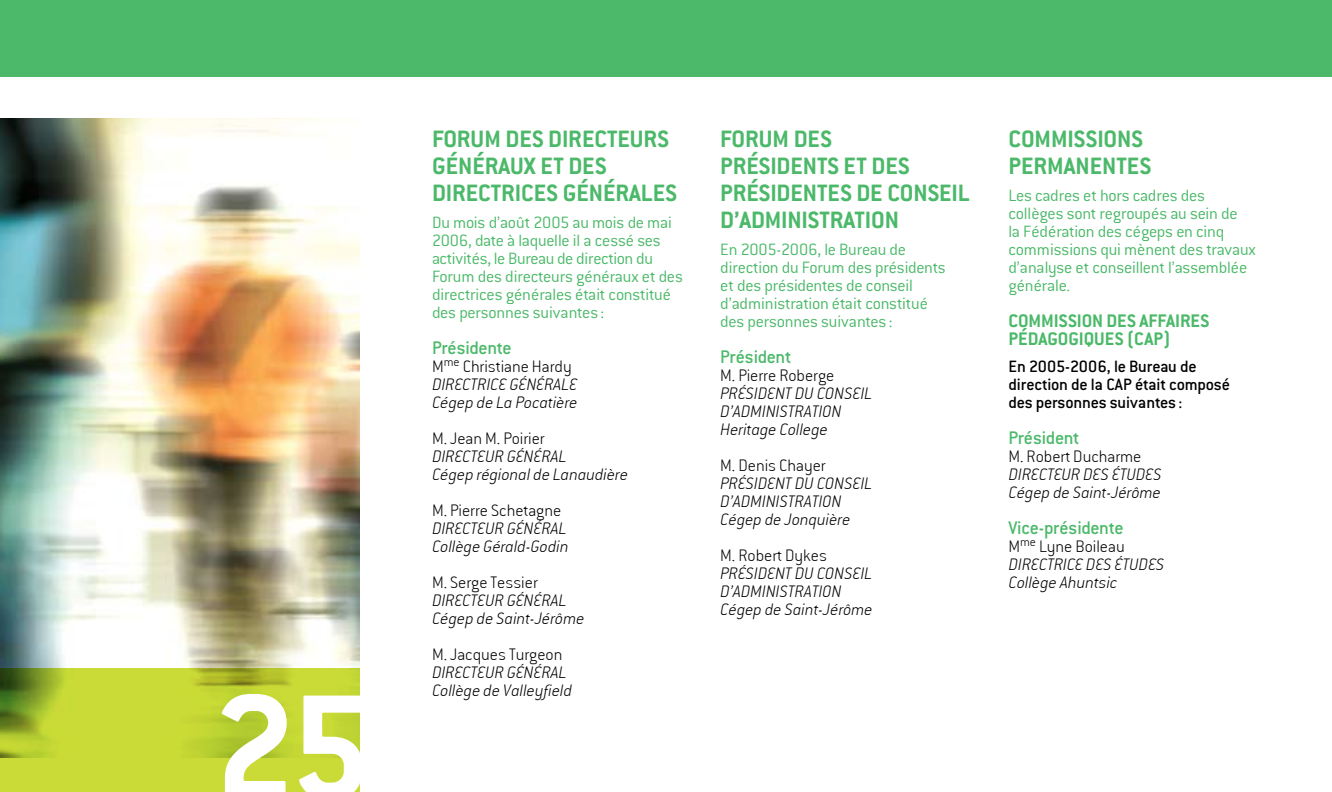
<style>
.page{position:relative;width:1332px;height:792px;background:#fff}
.page>*{position:absolute;margin:0;border:0;box-sizing:border-box;transform-origin:0 0}
.t1{font:700 26px/27px "Conduit ITC";color:#4bb969}
.t2{font:500 20px "Conduit ITC";letter-spacing:-.015em;color:#4bb969}
.t3{font:700 20px/18px "Conduit ITC";color:#4bb969}
.t4{font:300 18px/18px "Conduit ITC";letter-spacing:-.01em;color:#4bb969}
.t5{font:18px/18px "Conduit Ex Lt ITCTT Italic";color:#000}
.t6{font:18px "Conduit Ex Lt ITCTT";color:#000}
.t7{font:500 18px/18px "Conduit ITC";letter-spacing:-.01em;color:#000}
</style>
<div class="page">
<img style="left:0;top:118px;width:360px;height:551px">
<div style="left:0;top:0;width:1332px;height:77px;background:#4bb969"></div>
<svg style="left:0;top:669px;width:360px;height:123px;fill:#cadb37"></svg>
<svg style="left:222px;top:694px;width:138px;height:98px"></svg>
<h1 class="t1" style="left:432px;top:125px;width:247px">FORUM DES DIRECTEURS<br>GÉNÉRAUX ET DES<br>DIRECTRICES GÉNÉRALES</h1>
<p class="t4" style="left:432px;top:213px;width:252px">Du mois d’août 2005 au mois de mai 2006, date à laquelle il a cessé ses activités, le Bureau de direction du Forum des directeurs généraux et des directrices générales était constitué des personnes suivantes :</p>
<p class="t2" style="left:432px;top:336px;width:81px">Présidente</p>
<p class="t6" style="left:432px;top:355px;width:141px">M<sup>me</sup> Christiane Hardy</p>
<p class="t5" style="left:432px;top:375px;width:147px">DIRECTRICE GÉNÉRAL E<br>CÉGEP DE LA POCATIÈRE</p>
<p class="t6" style="left:432px;top:427px;width:114px">M. Jean M. Poirier</p>
<p class="t5" style="left:432px;top:447px;width:197px">DIRECTEUR GÉNÉRAL<br>CÉGEP RÉGIONAL DE LANAUDIÈRE</p>
<p class="t6" style="left:432px;top:499px;width:131px">M. Pierre Schetagne</p>
<p class="t5" style="left:432px;top:519px;width:138px">DIRECTEUR GÉNÉRAL<br>COLLÈGE GÉRALD-GODIN</p>
<p class="t6" style="left:432px;top:571px;width:107px">M. Serge Tessier</p>
<p class="t5" style="left:432px;top:591px;width:154px">DIRECTEUR GÉNÉRAL<br>CÉGEP DE SAINT-JÉRÔME</p>
<p class="t6" style="left:432px;top:643px;width:132px">M. Jacques Turgeon</p>
<p class="t5" style="left:432px;top:663px;width:141px">DIRECTEUR GÉNÉRAL<br>COLLÈGE DE VALLEYFIELD</p>
<h1 class="t1" style="left:720px;top:125px;width:251px">FORUM DES<br>PRÉSIDENTS ET DES<br>PRÉSIDENTES DE CONSEIL<br>D’ADMINISTRATION</h1>
<p class="t4" style="left:720px;top:240px;width:227px">En 2005-2006, le Bureau de direction du Forum des présidents et des présidentes de conseil d’administration était constitué des personnes suivantes :</p>
<p class="t2" style="left:720px;top:346px;width:73px">Président</p>
<p class="t6" style="left:720px;top:364px;width:116px">M. Pierre Roberge</p>
<p class="t5" style="left:720px;top:384px;width:149px">PRÉSIDENT DU CONSEIL<br>D’ADMINISTRATION<br>HERITAGE COLLEGE</p>
<p class="t6" style="left:720px;top:454px;width:107px">M. Denis Chayer</p>
<p class="t5" style="left:720px;top:474px;width:149px">PRÉSIDENT DU CONSEIL<br>D’ADMINISTRATION<br>CÉGEP DE JONQUIÈRE</p>
<p class="t6" style="left:720px;top:544px;width:108px">M. Robert Dykes</p>
<p class="t5" style="left:720px;top:564px;width:154px">PRÉSIDENT DU CONSEIL<br>D’ADMINISTRATION<br>CÉGEP DE SAINT-JÉRÔME</p>
<h1 class="t1" style="left:1008px;top:125px;width:144px">COMMISSIONS<br>PERMANENTES</h1>
<p class="t4" style="left:1008px;top:186px;width:249px">Les cadres et hors cadres des collèges sont regroupés au sein de<br>la Fédération des cégeps en cinq commissions qui mènent des travaux d’analyse et conseillent l’assemblée générale.</p>
<p class="t3" style="left:1008px;top:311px;width:202px">COMMISSION DES AFFAIRES<br>PÉDAGOGIQUES (CAP)</p>
<p class="t7" style="left:1008px;top:357px;width:223px">En 2005-2006, le Bureau de direction de la CAP était composé des personnes suivantes :</p>
<p class="t2" style="left:1008px;top:426px;width:73px">Président</p>
<p class="t6" style="left:1008px;top:445px;width:135px">M. Robert Ducharme</p>
<p class="t5" style="left:1008px;top:465px;width:154px">DIRECTEUR DES ÉTUDES<br>CÉGEP DE SAINT-JÉRÔME</p>
<p class="t2" style="left:1008px;top:516px;width:117px">Vice-présidente</p>
<p class="t6" style="left:1008px;top:535px;width:118px">M<sup>me</sup> Lyne Boileau</p>
<p class="t5" style="left:1008px;top:555px;width:157px">DIRECTRICE DES ÉTUDES<br>COLLÈGE AHUNTSIC</p>
</div>
